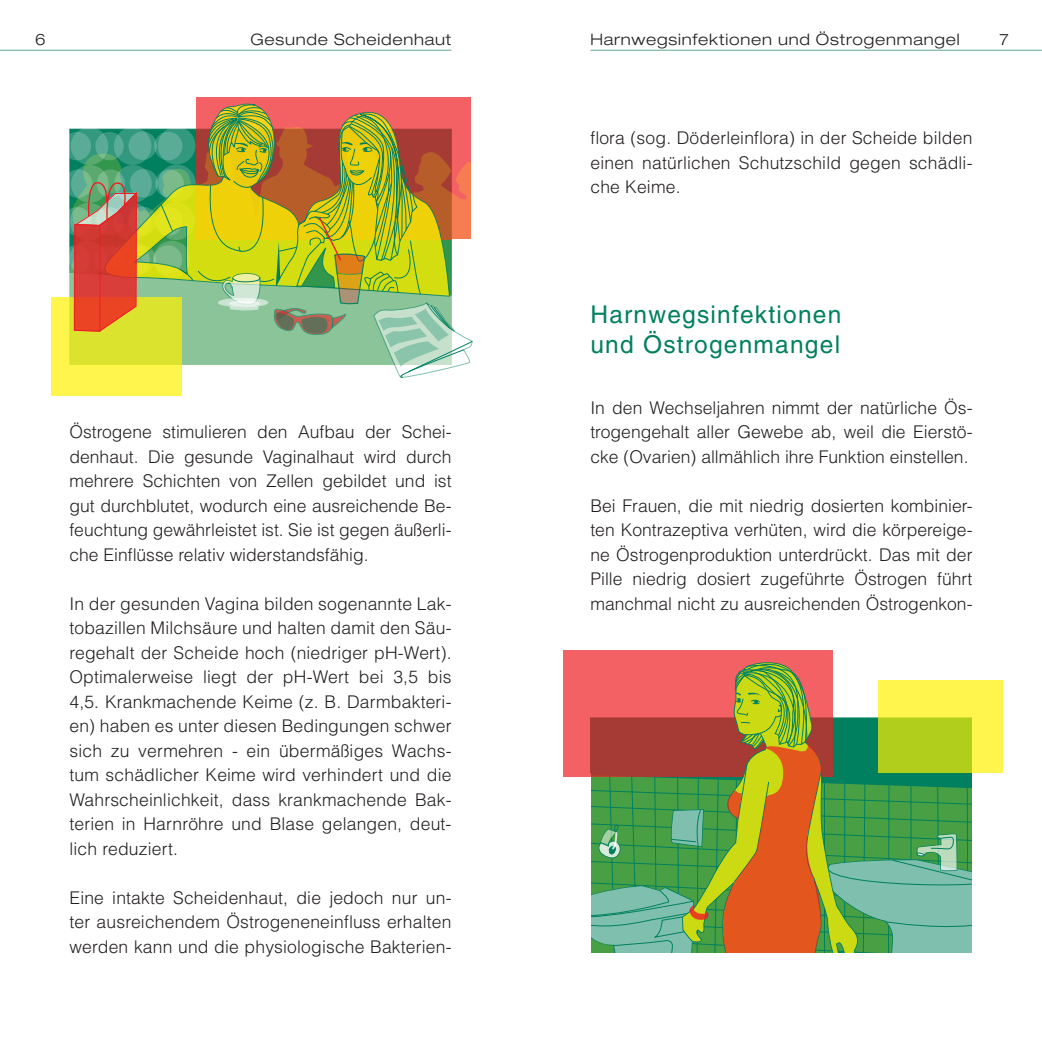
<style>
.page{position:relative;width:1042px;height:1042px;background:#fff}
.page>*{position:absolute;margin:0;border:0;box-sizing:border-box;transform-origin:0 0}
.t1{font:24.5px/29.8px "Helvetica";letter-spacing:.05em;color:#00805f}
.t2{font:300 17.5px/24.5px "Helvetica";color:#231f20;text-align:justify}
.t3{font:300 expanded 15.75px "Helvetica Neue";letter-spacing:.05em;color:#231f20}
</style>
<div class="page">
<hr style="left:590px;top:50px;width:452px;height:1px;background:#88beb0">
<hr style="left:0;top:50px;width:451px;height:1px;background:#88beb0">
<div style="left:196px;top:97px;width:275px;height:142px;background:#f36165"></div>
<svg style="left:71px;top:127px;width:37px;height:38px"></svg>
<svg style="left:63px;top:132px;width:28px;height:28px"></svg>
<svg style="left:95px;top:132px;width:29px;height:28px"></svg>
<svg style="left:71px;top:165px;width:38px;height:38px"></svg>
<svg style="left:64px;top:169px;width:28px;height:29px"></svg>
<div style="left:97px;top:169px;width:28px;height:29px;background:#7aba8b;border-radius:50%"></div>
<svg style="left:103px;top:128px;width:77px;height:169px;background:#66af70"></svg>
<svg style="left:51px;top:297px;width:130px;height:98px;background:#edec3e"></svg>
<svg style="left:69px;top:180px;width:74px;height:152px;background:#be6e49"></svg>
<svg style="left:160px;top:203px;width:13px;height:29px"></svg>
<svg style="left:180px;top:103px;width:293px;height:276px"></svg>
<div style="left:562px;top:650px;width:270px;height:127px;background:#f36165"></div>
<div style="left:878px;top:680px;width:125px;height:92px;background:#fff54d"></div>
<svg style="left:562px;top:656px;width:432px;height:302px"></svg>
<p class="t3" style="left:35px;top:30px;width:12px">6</p>
<p class="t3" style="left:250px;top:30px;width:203px">Gesunde Scheidenhaut</p>
<p class="t2" style="left:69px;top:419px;width:383px">Östrogene stimulieren den Aufbau der Schei&shy;denhaut. Die gesunde Vaginalhaut wird durch mehrere Schichten von Zellen gebildet und ist gut durchblutet, wodurch eine ausreichende Be&shy;feuchtung gewährleistet ist. Sie ist gegen äußerli&shy;che Einflüsse relativ widerstandsfähig.</p>
<p class="t2" style="left:69px;top:591px;width:383px">In der gesunden Vagina bilden sogenannte Lak&shy;tobazillen Milchsäure und halten damit den Säu&shy;regehalt der Scheide hoch (niedriger pH-Wert).<br>Optimalerweise liegt der pH-Wert bei 3,5 bis 4,5. Krankmachende Keime (z. B. Darmbakteri&shy;en) haben es unter diesen Bedingungen schwer sich zu vermehren - ein übermäßiges Wachs&shy;tum schädlicher Keime wird verhindert und die Wahrscheinlichkeit, dass krankmachende Bak&shy;terien in Harnröhre und Blase gelangen, deut&shy;lich reduziert.</p>
<p class="t2" style="left:69px;top:885px;width:383px">Eine intakte Scheidenhaut, die jedoch nur un&shy;ter ausreichendem Östrogeneneinfluss erhalten werden kann und die physiologische Bakterien-</p>
<p class="t3" style="left:590px;top:30px;width:371px">Harnwegsinfektionen und Östrogenmangel</p>
<p class="t3" style="left:999px;top:30px;width:11px">7</p>
<p class="t2" style="left:590px;top:125px;width:383px">flora (sog. Döderleinflora) in der Scheide bilden einen natürlichen Schutzschild gegen schädli&shy;che Keime.</p>
<h1 class="t1" style="left:590px;top:300px;width:252px">Harnwegsinfektionen und Östrogenmangel</h1>
<p class="t2" style="left:590px;top:395px;width:383px">In den Wechseljahren nimmt der natürliche Ös&shy;trogengehalt aller Gewebe ab, weil die Eierstö&shy;cke (Ovarien) allmählich ihre Funktion einstellen.</p>
<p class="t2" style="left:590px;top:493px;width:383px">Bei Frauen, die mit niedrig dosierten kombinier&shy;ten Kontrazeptiva verhüten, wird die körpereige&shy;ne Östrogenproduktion unterdrückt. Das mit der Pille niedrig dosiert zugeführte Östrogen führt manchmal nicht zu ausreichenden Östrogenkon-</p>
</div>
